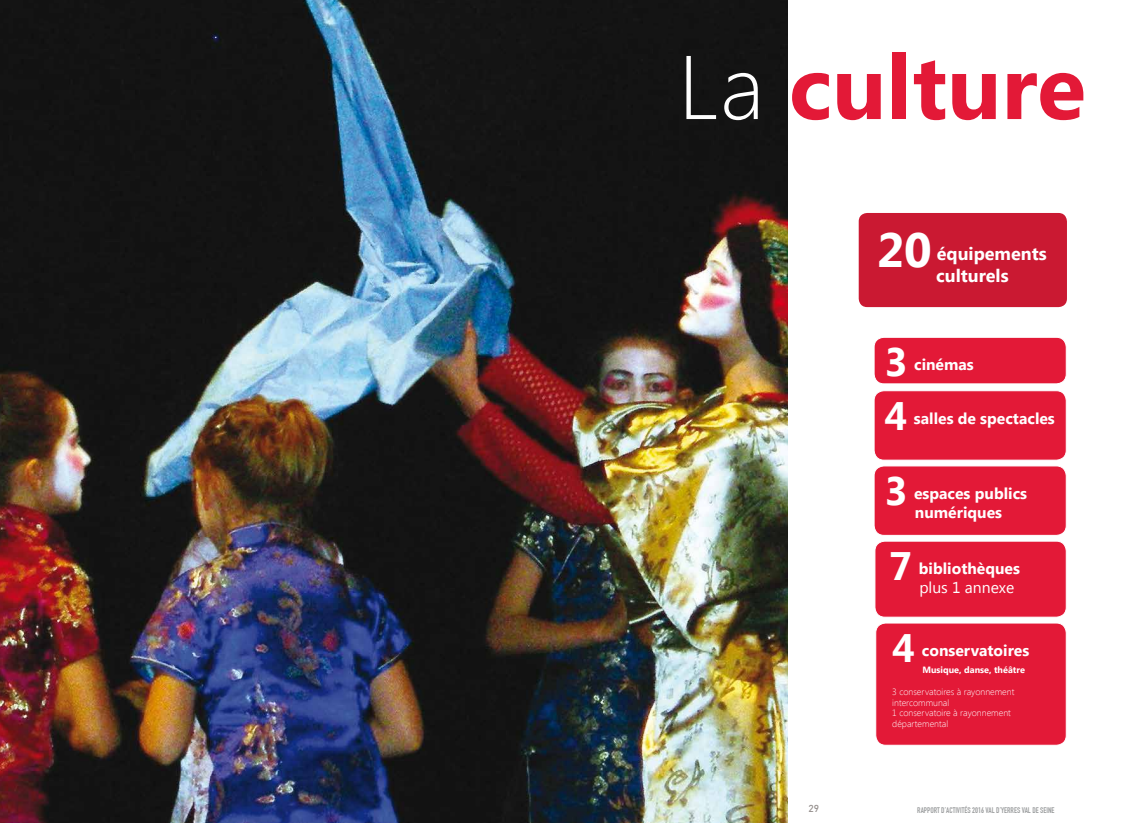
<style>
.page{position:relative;width:1134px;height:823px;background:#fff}
.page>*{position:absolute;margin:0;border:0;box-sizing:border-box;transform-origin:0 0}
.t1{font:700 90px "Segoe UI";color:#e31937}
.t2{font:700 48px "Segoe UI";color:#fff}
.t3{font:700 39.7px "Segoe UI";color:#fff}
.t4{font:700 18px/21.6px "Segoe UI";color:#fff}
.t5{font:700 15.7px/18.8px "Segoe UI";color:#fff}
.t6{font:15.7px "Segoe UI";color:#fff}
.t7{font:500 10px "DIN";color:#96908e}
.t8{font:300 9.1px/10.9px "Segoe UI";color:#fff}
.t9{font:700 9.1px "Segoe UI";color:#fff}
.t10{font:700 8px "DIN Condensed";color:#9c9e9f}
.s1{font-weight:300;color:#fff}
</style>
<div class="page">
<img style="left:0;top:0;width:787px;height:822px">
<div style="left:859px;top:213px;width:208px;height:94px;background:#ca1932;border-radius:9px"></div>
<div style="left:875px;top:541px;width:191px;height:75px;background:#e31937;border-radius:10px"></div>
<div style="left:874px;top:540px;width:193px;height:77px;border:1px solid #fff;border-radius:10px"></div>
<div style="left:874px;top:390px;width:192px;height:70px;background:#e31937;border-radius:10px"></div>
<div style="left:874px;top:390px;width:193px;height:70px;border:1px solid #fff;border-radius:10px"></div>
<div style="left:876px;top:622px;width:190px;height:122px;background:#e31937;border-radius:10px"></div>
<div style="left:875px;top:622px;width:192px;height:123px;border:1px solid #fff;border-radius:10px"></div>
<div style="left:874px;top:465px;width:192px;height:70px;background:#e31937;border-radius:10px"></div>
<div style="left:874px;top:465px;width:193px;height:70px;border:1px solid #fff;border-radius:10px"></div>
<div style="left:874px;top:337px;width:192px;height:46px;background:#e31937;border-radius:10px"></div>
<div style="left:874px;top:337px;width:193px;height:47px;border:1px solid #fff;border-radius:10px"></div>
<h1 class="t1" style="left:678px;top:23px;width:409px"><span class="s1">La</span> culture</h1>
<h2 class="t2" style="left:877px;top:216px;width:57px">20</h2>
<h3 class="t4" style="left:936px;top:242px;width:112px">équipements culturels</h3>
<h3 class="t3" style="left:884px;top:333px;width:24px">3</h3>
<h3 class="t5" style="left:914px;top:354px;width:61px">cinémas</h3>
<h3 class="t3" style="left:884px;top:387px;width:24px">4</h3>
<h3 class="t5" style="left:914px;top:407px;width:142px">salles de spectacles</h3>
<h3 class="t3" style="left:884px;top:462px;width:24px">3</h3>
<h3 class="t5" style="left:914px;top:483px;width:115px">espaces publics numériques</h3>
<h3 class="t3" style="left:889px;top:537px;width:24px">7</h3>
<h3 class="t5" style="left:919px;top:558px;width:103px">bibliothèques</h3>
<h3 class="t6" style="left:919px;top:576px;width:96px">plus 1 annexe</h3>
<h3 class="t3" style="left:892px;top:619px;width:24px">4</h3>
<h3 class="t5" style="left:922px;top:640px;width:109px">conservatoires</h3>
<p class="t9" style="left:922px;top:662px;width:104px">Musique, danse, théâtre</p>
<p class="t8" style="left:892px;top:685px;width:124px">3 conservatoires à rayonnement intercommunal<br>1 conservatoire à rayonnement départemental</p>
<p class="t7" style="left:808px;top:802px;width:12px">29</p>
<p class="t10" style="left:917px;top:804px;width:139px">RAPPORT D’ACTIVITÉS 2016 VAL D’YERRES VAL DE SEINE</p>
</div>
